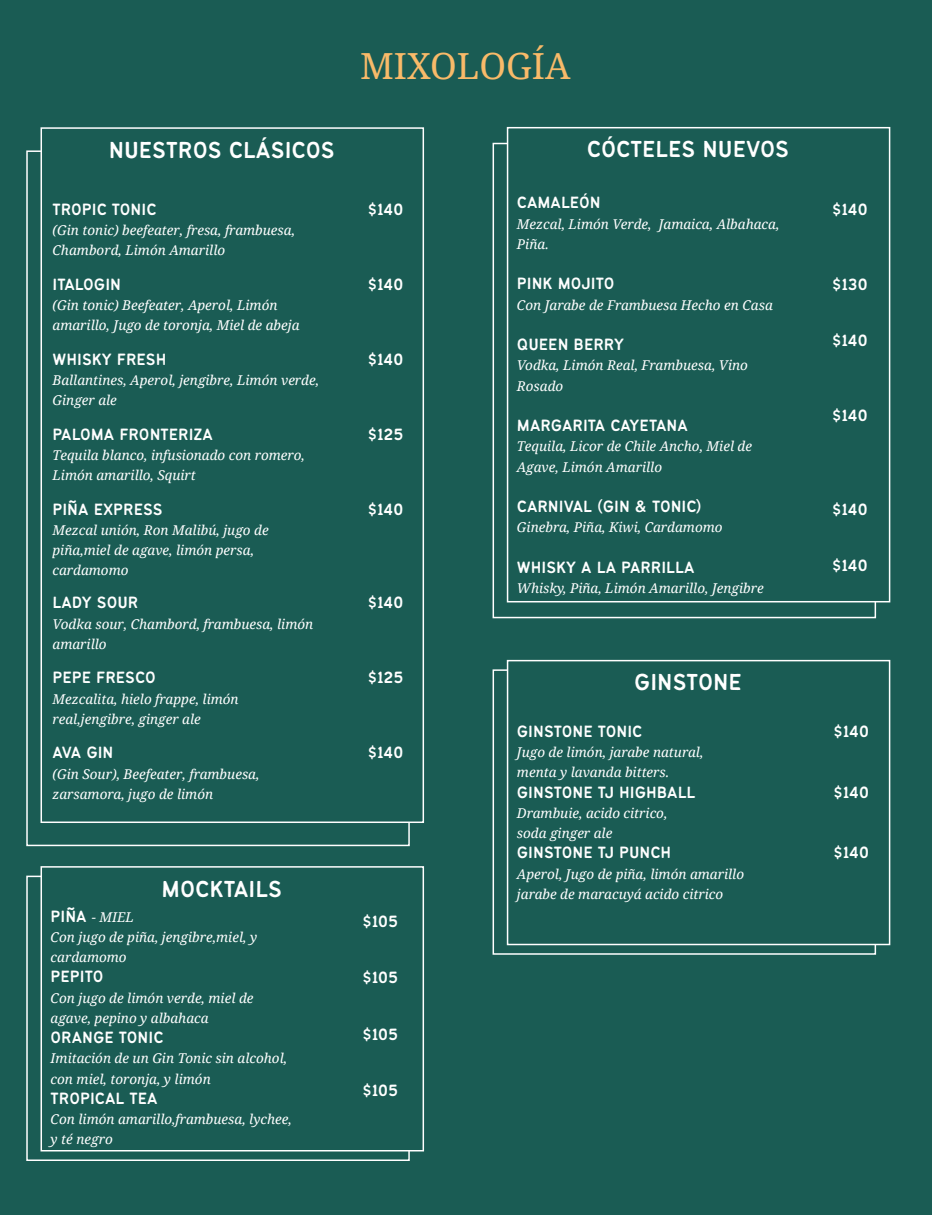
<style>
.page{position:relative;width:932px;height:1215px;background:#1a5c54}
.page>*{position:absolute;margin:0;border:0;box-sizing:border-box;transform-origin:0 0}
.t1{font:36px "Noto Serif";color:#f9ba69}
.t2{font:25.5px "Bantayog";color:#fff}
.t3{font:18px "Bantayog";color:#fff}
.t4{font:italic 13.5px/20.2px "Noto Serif";color:#fff}
.s1{font-family:"Bantayog";font-style:normal;font-size:18px}
</style>
<div class="page">
<div style="left:40px;top:127px;width:384px;height:696px;background:#1a5c54;border:2px solid #fff"></div>
<div style="left:507px;top:127px;width:383px;height:475px;background:#1a5c54;border:2px solid #fff"></div>
<div style="left:507px;top:660px;width:383px;height:285px;background:#1a5c54;border:2px solid #fff"></div>
<div style="left:40px;top:866px;width:384px;height:286px;background:#1a5c54;border:2px solid #fff"></div>
<h1 class="t1" style="left:360px;top:41px;width:212px">MIXOLOGÍA</h1>
<h2 class="t2" style="left:109px;top:136px;width:227px">NUESTROS CLÁSICOS</h2>
<h2 class="t2" style="left:587px;top:136px;width:204px">CÓCTELES NUEVOS</h2>
<h3 class="t3" style="left:52px;top:200px;width:105px">TROPIC TONIC</h3>
<p class="t4" style="left:52px;top:219px;width:244px">(Gin tonic) beefeater, fresa, frambuesa,<br>Chambord, Limón Amarillo</p>
<h3 class="t3" style="left:52px;top:275px;width:70px">ITALOGIN</h3>
<p class="t4" style="left:52px;top:294px;width:248px">(Gin tonic) Beefeater, Aperol, Limón amarillo, Jugo de toronja, Miel de abeja</p>
<h3 class="t3" style="left:52px;top:350px;width:115px">WHISKY FRESH</h3>
<p class="t4" style="left:52px;top:369px;width:268px">Ballantines, Aperol, jengibre, Limón verde,<br>Ginger ale</p>
<h3 class="t3" style="left:52px;top:425px;width:162px">PALOMA FRONTERIZA</h3>
<p class="t4" style="left:52px;top:444px;width:254px">Tequila blanco, infusionado con romero,<br>Limón amarillo, Squirt</p>
<h3 class="t3" style="left:52px;top:500px;width:112px">PIÑA EXPRESS</h3>
<p class="t4" style="left:52px;top:519px;width:218px">Mezcal unión, Ron Malibú, jugo de piña,miel de agave, limón persa, cardamomo</p>
<h3 class="t3" style="left:52px;top:593px;width:87px">LADY SOUR</h3>
<p class="t4" style="left:52px;top:613px;width:262px">Vodka sour, Chambord, frambuesa, limón amarillo</p>
<h3 class="t3" style="left:52px;top:668px;width:105px">PEPE FRESCO</h3>
<p class="t4" style="left:52px;top:688px;width:188px">Mezcalita, hielo frappe, limón real,jengibre, ginger ale</p>
<h3 class="t3" style="left:52px;top:743px;width:62px">AVA GIN</h3>
<p class="t4" style="left:52px;top:763px;width:208px">(Gin Sour), Beefeater, frambuesa, zarsamora, jugo de limón</p>
<h2 class="t2" style="left:161px;top:875px;width:122px">MOCKTAILS</h2>
<p class="t4" style="left:51px;top:906px;width:208px"><span class="s1">PIÑA</span> - MIEL<br>Con jugo de piña, jengibre,miel, y cardamomo</p>
<h3 class="t3" style="left:51px;top:968px;width:54px">PEPITO</h3>
<p class="t4" style="left:51px;top:987px;width:204px">Con jugo de limón verde, miel de agave, pepino y albahaca</p>
<h3 class="t3" style="left:51px;top:1028px;width:114px">ORANGE TONIC</h3>
<p class="t4" style="left:51px;top:1048px;width:238px">Imitación de un Gin Tonic sin alcohol, con miel, toronja, y limón</p>
<h3 class="t3" style="left:51px;top:1089px;width:108px">TROPICAL TEA</h3>
<p class="t4" style="left:51px;top:1109px;width:243px">Con limón amarillo,frambuesa, lychee, y té negro</p>
<h3 class="t3" style="left:368px;top:200px;width:37px">$140</h3>
<h3 class="t3" style="left:368px;top:275px;width:37px">$140</h3>
<h3 class="t3" style="left:368px;top:350px;width:37px">$140</h3>
<h3 class="t3" style="left:368px;top:425px;width:37px">$125</h3>
<h3 class="t3" style="left:368px;top:500px;width:37px">$140</h3>
<h3 class="t3" style="left:368px;top:593px;width:37px">$140</h3>
<h3 class="t3" style="left:368px;top:668px;width:37px">$125</h3>
<h3 class="t3" style="left:368px;top:743px;width:37px">$140</h3>
<h3 class="t3" style="left:362px;top:912px;width:37px">$105</h3>
<h3 class="t3" style="left:362px;top:968px;width:37px">$105</h3>
<h3 class="t3" style="left:362px;top:1025px;width:37px">$105</h3>
<h3 class="t3" style="left:362px;top:1081px;width:37px">$105</h3>
<h3 class="t3" style="left:517px;top:193px;width:85px">CAMALEÓN</h3>
<p class="t4" style="left:517px;top:213px;width:264px">Mezcal, Limón Verde, Jamaica, Albahaca,<br>Piña.</p>
<h3 class="t3" style="left:517px;top:274px;width:99px">PINK MOJITO</h3>
<p class="t4" style="left:517px;top:294px;width:257px">Con Jarabe de Frambuesa Hecho en Casa</p>
<h3 class="t3" style="left:517px;top:335px;width:109px">QUEEN BERRY</h3>
<p class="t4" style="left:517px;top:355px;width:232px">Vodka, Limón Real, Frambuesa, Vino<br>Rosado</p>
<h3 class="t3" style="left:517px;top:416px;width:172px">MARGARITA CAYETANA</h3>
<p class="t4" style="left:517px;top:436px;width:237px">Tequila, Licor de Chile Ancho, Miel de<br>Agave, Limón Amarillo</p>
<h3 class="t3" style="left:517px;top:497px;width:186px">CARNIVAL (GIN &amp; TONIC)</h3>
<p class="t4" style="left:517px;top:517px;width:207px">Ginebra, Piña, Kiwi, Cardamomo</p>
<h3 class="t3" style="left:517px;top:558px;width:179px">WHISKY A LA PARRILLA</h3>
<p class="t4" style="left:517px;top:578px;width:248px">Whisky, Piña, Limón Amarillo, Jengibre</p>
<h2 class="t2" style="left:634px;top:669px;width:109px">GINSTONE</h2>
<h3 class="t3" style="left:517px;top:722px;width:127px">GINSTONE TONIC</h3>
<p class="t4" style="left:517px;top:742px;width:188px">Jugo de limón, jarabe natural, menta y lavanda bitters.</p>
<h3 class="t3" style="left:517px;top:783px;width:180px">GINSTONE TJ HIGHBALL</h3>
<p class="t4" style="left:517px;top:802px;width:152px">Drambuie, acido citrico, soda ginger ale</p>
<h3 class="t3" style="left:517px;top:843px;width:156px">GINSTONE TJ PUNCH</h3>
<p class="t4" style="left:517px;top:863px;width:229px">Aperol, Jugo de piña, limón amarillo jarabe de maracuyá acido citrico</p>
<h3 class="t3" style="left:832px;top:200px;width:37px">$140</h3>
<h3 class="t3" style="left:832px;top:275px;width:37px">$130</h3>
<h3 class="t3" style="left:832px;top:331px;width:37px">$140</h3>
<h3 class="t3" style="left:832px;top:406px;width:37px">$140</h3>
<h3 class="t3" style="left:832px;top:500px;width:37px">$140</h3>
<h3 class="t3" style="left:832px;top:556px;width:37px">$140</h3>
<h3 class="t3" style="left:833px;top:722px;width:37px">$140</h3>
<h3 class="t3" style="left:833px;top:783px;width:37px">$140</h3>
<h3 class="t3" style="left:833px;top:843px;width:37px">$140</h3>
</div>
